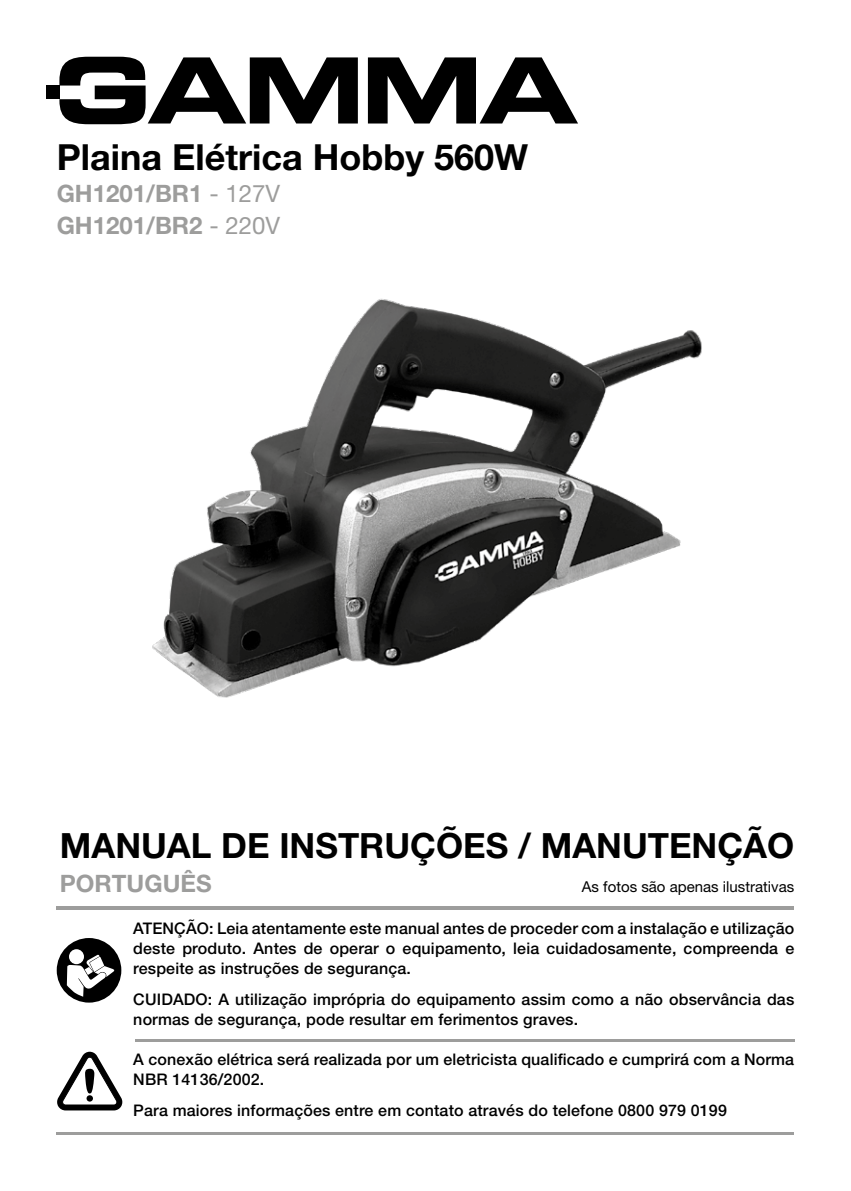
<style>
.page{position:relative;width:851px;height:1191px;background:#fff}
.page>*{position:absolute;margin:0;border:0;box-sizing:border-box;transform-origin:0 0}
.t1{font:700 36px "Helvetica Neue LT Pro";color:#000}
.t2{font:700 34.8px "Helvetica Neue LT Pro";color:#000}
.t3{font:700 24px/32px "Helvetica Neue LT Pro";color:#9d9d9c}
.t4{font:500 16px/20px "Helvetica Neue LT Pro";letter-spacing:.01em;color:#000}
.t5{font:15px "Helvetica Neue LT Pro";color:#000}
.s1{font-weight:400}
</style>
<div class="page">
<svg style="left:368px;top:57px;width:210px;height:66px"></svg>
<svg style="left:59px;top:57px;width:299px;height:67px"></svg>
<div style="left:46px;top:86px;width:13px;height:13px;background:#000"></div>
<hr style="left:57px;top:1132px;width:737px;height:2px;background:#9d9d9c">
<hr style="left:57px;top:906px;width:737px;height:3px;background:#9d9d9c">
<hr style="left:135px;top:1039px;width:659px;height:2px;background:#9d9d9c">
<div style="left:57px;top:938px;width:64px;height:64px;background:#000;border-radius:50%"></div>
<div style="left:69px;top:949px;width:15px;height:15px;background:#fff;border-radius:50%"></div>
<svg style="left:67px;top:954px;width:49px;height:42px"></svg>
<svg style="left:57px;top:1051px;width:66px;height:59px"></svg>
<img style="left:152px;top:298px;width:550px;height:400px">
<h1 class="t1" style="left:57px;top:135px;width:473px">Plaina Elétrica Hobby 560W</h1>
<h3 class="t3" style="left:57px;top:177px;width:225px">GH1201/BR1 <span class="s1">- 127V<br></span>GH1201/BR2 <span class="s1">- 220V</span></h3>
<h2 class="t2" style="left:60px;top:823px;width:735px">MANUAL DE INSTRUÇÕES / MANUTENÇÃO</h2>
<h3 class="t3" style="left:60px;top:866px;width:153px">PORTUGUÊS</h3>
<p class="t5" style="left:581px;top:877px;width:214px">As fotos são apenas ilustrativas</p>
<p class="t4" style="left:133px;top:917px;width:662px;text-align:justify">ATENÇÃO: Leia atentamente este manual antes de proceder com a instalação e utilização deste produto. Antes de operar o equipamento, leia cuidadosamente, compreenda e respeite as instruções de segurança.</p>
<p class="t4" style="left:133px;top:989px;width:662px">CUIDADO: A utilização imprópria do equipamento assim como a não observância das normas de segurança, pode resultar em ferimentos graves.</p>
<p class="t4" style="left:133px;top:1049px;width:662px">A conexão elétrica será realizada por um eletricista qualificado e cumprirá com a Norma<br>NBR 14136/2002.</p>
<p class="t4" style="left:133px;top:1100px;width:595px">Para maiores informações entre em contato através do telefone 0800 979 0199</p>
</div>
